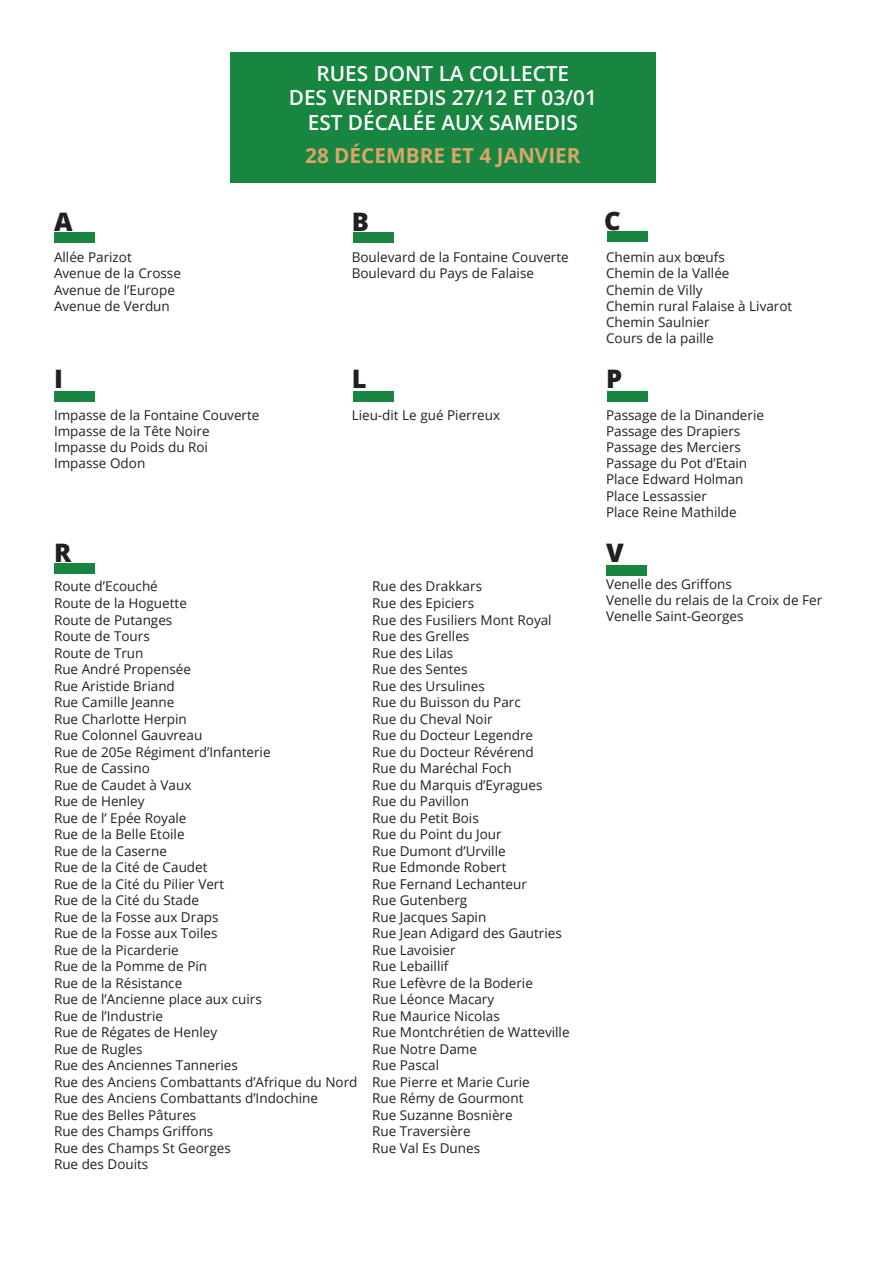
<style>
.page{position:relative;width:893px;height:1263px;background:#fff}
.page>*{position:absolute;margin:0;border:0;box-sizing:border-box;transform-origin:0 0}
.t1{font:800 25.5px "Open Sans";color:#231f20}
.t2{font:600 20.85px/24.9px "Open Sans";color:#fff;text-align:center}
.t3{font:700 20.85px "Open Sans";color:#d9a568}
.t4{font:13.5px "Open Sans";color:#231f20}
</style>
<div class="page">
<div style="left:230px;top:52px;width:425px;height:131px;background:#188540"></div>
<div style="left:54px;top:232px;width:40px;height:11px;background:#188540"></div>
<div style="left:353px;top:232px;width:40px;height:11px;background:#188540"></div>
<div style="left:607px;top:231px;width:40px;height:11px;background:#188540"></div>
<div style="left:54px;top:391px;width:40px;height:11px;background:#188540"></div>
<div style="left:353px;top:391px;width:40px;height:11px;background:#188540"></div>
<div style="left:607px;top:391px;width:40px;height:11px;background:#188540"></div>
<div style="left:54px;top:563px;width:40px;height:11px;background:#188540"></div>
<div style="left:606px;top:565px;width:40px;height:10px;background:#188540"></div>
<p class="t2" style="left:289px;top:60px;width:310px">RUES DONT LA COLLECTE<br>DES VENDREDIS 27/12 ET 03/01</p>
<p class="t2" style="left:308px;top:110px;width:272px">EST DÉCALÉE AUX SAMEDIS</p>
<p class="t3" style="left:305px;top:141px;width:277px">28 DÉCEMBRE ET 4 JANVIER</p>
<p class="t1" style="left:54px;top:202px;width:20px">A</p>
<p class="t4" style="left:54px;top:248px;width:79px">Allée Parizot</p>
<p class="t4" style="left:54px;top:264px;width:128px">Avenue de la Crosse</p>
<p class="t4" style="left:54px;top:280px;width:122px">Avenue de l’Europe</p>
<p class="t4" style="left:54px;top:297px;width:117px">Avenue de Verdun</p>
<p class="t1" style="left:54px;top:359px;width:10px">I</p>
<p class="t4" style="left:54px;top:405px;width:207px">Impasse de la Fontaine Couverte</p>
<p class="t4" style="left:54px;top:422px;width:157px">Impasse de la Tête Noire</p>
<p class="t4" style="left:54px;top:438px;width:156px">Impasse du Poids du Roi</p>
<p class="t4" style="left:54px;top:454px;width:93px">Impasse Odon</p>
<p class="t1" style="left:54px;top:534px;width:19px">R</p>
<p class="t1" style="left:352px;top:202px;width:19px">B</p>
<p class="t4" style="left:352px;top:248px;width:219px">Boulevard de la Fontaine Couverte</p>
<p class="t4" style="left:352px;top:264px;width:184px">Boulevard du Pays de Falaise</p>
<p class="t1" style="left:352px;top:359px;width:16px">L</p>
<p class="t4" style="left:352px;top:405px;width:150px">Lieu-dit Le gué Pierreux</p>
<p class="t4" style="left:54px;top:577px;width:105px">Route d’Ecouché</p>
<p class="t4" style="left:54px;top:594px;width:134px">Route de la Hoguette</p>
<p class="t4" style="left:54px;top:610px;width:120px">Route de Putanges</p>
<p class="t4" style="left:54px;top:627px;width:97px">Route de Tours</p>
<p class="t4" style="left:54px;top:643px;width:91px">Route de Trun</p>
<p class="t4" style="left:54px;top:660px;width:138px">Rue André Propensée</p>
<p class="t4" style="left:54px;top:676px;width:122px">Rue Aristide Briand</p>
<p class="t4" style="left:54px;top:693px;width:122px">Rue Camille Jeanne</p>
<p class="t4" style="left:54px;top:709px;width:134px">Rue Charlotte Herpin</p>
<p class="t4" style="left:54px;top:726px;width:150px">Rue Colonnel Gauvreau</p>
<p class="t4" style="left:54px;top:742px;width:218px">Rue de 205e Régiment d’Infanterie</p>
<p class="t4" style="left:54px;top:759px;width:97px">Rue de Cassino</p>
<p class="t4" style="left:54px;top:775px;width:139px">Rue de Caudet à Vaux</p>
<p class="t4" style="left:54px;top:792px;width:92px">Rue de Henley</p>
<p class="t4" style="left:54px;top:808px;width:134px">Rue de l’ Epée Royale</p>
<p class="t4" style="left:54px;top:825px;width:132px">Rue de la Belle Etoile</p>
<p class="t4" style="left:54px;top:841px;width:114px">Rue de la Caserne</p>
<p class="t4" style="left:54px;top:858px;width:155px">Rue de la Cité de Caudet</p>
<p class="t4" style="left:54px;top:874px;width:172px">Rue de la Cité du Pilier Vert</p>
<p class="t4" style="left:54px;top:891px;width:146px">Rue de la Cité du Stade</p>
<p class="t4" style="left:54px;top:907px;width:166px">Rue de la Fosse aux Draps</p>
<p class="t4" style="left:54px;top:924px;width:165px">Rue de la Fosse aux Toiles</p>
<p class="t4" style="left:54px;top:940px;width:126px">Rue de la Picarderie</p>
<p class="t4" style="left:54px;top:957px;width:155px">Rue de la Pomme de Pin</p>
<p class="t4" style="left:54px;top:973px;width:130px">Rue de la Résistance</p>
<p class="t4" style="left:54px;top:990px;width:209px">Rue de l’Ancienne place aux cuirs</p>
<p class="t4" style="left:54px;top:1006px;width:111px">Rue de l’Industrie</p>
<p class="t4" style="left:54px;top:1023px;width:165px">Rue de Régates de Henley</p>
<p class="t4" style="left:54px;top:1039px;width:90px">Rue de Rugles</p>
<p class="t4" style="left:54px;top:1056px;width:185px">Rue des Anciennes Tanneries</p>
<p class="t4" style="left:54px;top:1072px;width:305px">Rue des Anciens Combattants d’Afrique du Nord</p>
<p class="t4" style="left:54px;top:1089px;width:266px">Rue des Anciens Combattants d’Indochine</p>
<p class="t4" style="left:54px;top:1105px;width:144px">Rue des Belles Pâtures</p>
<p class="t4" style="left:54px;top:1122px;width:161px">Rue des Champs Griffons</p>
<p class="t4" style="left:54px;top:1138px;width:178px">Rue des Champs St Georges</p>
<p class="t4" style="left:54px;top:1155px;width:96px">Rue des Douits</p>
<p class="t4" style="left:372px;top:577px;width:111px">Rue des Drakkars</p>
<p class="t4" style="left:372px;top:594px;width:104px">Rue des Epiciers</p>
<p class="t4" style="left:372px;top:610px;width:181px">Rue des Fusiliers Mont Royal</p>
<p class="t4" style="left:372px;top:627px;width:99px">Rue des Grelles</p>
<p class="t4" style="left:372px;top:643px;width:83px">Rue des Lilas</p>
<p class="t4" style="left:372px;top:660px;width:97px">Rue des Sentes</p>
<p class="t4" style="left:372px;top:676px;width:114px">Rue des Ursulines</p>
<p class="t4" style="left:372px;top:693px;width:150px">Rue du Buisson du Parc</p>
<p class="t4" style="left:372px;top:709px;width:122px">Rue du Cheval Noir</p>
<p class="t4" style="left:372px;top:726px;width:163px">Rue du Docteur Legendre</p>
<p class="t4" style="left:372px;top:742px;width:163px">Rue du Docteur Révérend</p>
<p class="t4" style="left:372px;top:759px;width:141px">Rue du Maréchal Foch</p>
<p class="t4" style="left:372px;top:775px;width:172px">Rue du Marquis d’Eyragues</p>
<p class="t4" style="left:372px;top:792px;width:98px">Rue du Pavillon</p>
<p class="t4" style="left:372px;top:808px;width:108px">Rue du Petit Bois</p>
<p class="t4" style="left:372px;top:825px;width:131px">Rue du Point du Jour</p>
<p class="t4" style="left:372px;top:841px;width:135px">Rue Dumont d’Urville</p>
<p class="t4" style="left:372px;top:858px;width:136px">Rue Edmonde Robert</p>
<p class="t4" style="left:372px;top:874px;width:156px">Rue Fernand Lechanteur</p>
<p class="t4" style="left:372px;top:891px;width:97px">Rue Gutenberg</p>
<p class="t4" style="left:372px;top:907px;width:116px">Rue Jacques Sapin</p>
<p class="t4" style="left:372px;top:924px;width:191px">Rue Jean Adigard des Gautries</p>
<p class="t4" style="left:372px;top:940px;width:85px">Rue Lavoisier</p>
<p class="t4" style="left:372px;top:957px;width:78px">Rue Lebaillif</p>
<p class="t4" style="left:372px;top:973px;width:162px">Rue Lefèvre de la Boderie</p>
<p class="t4" style="left:372px;top:990px;width:124px">Rue Léonce Macary</p>
<p class="t4" style="left:372px;top:1006px;width:129px">Rue Maurice Nicolas</p>
<p class="t4" style="left:372px;top:1023px;width:199px">Rue Montchrétien de Watteville</p>
<p class="t4" style="left:372px;top:1039px;width:106px">Rue Notre Dame</p>
<p class="t4" style="left:372px;top:1056px;width:69px">Rue Pascal</p>
<p class="t4" style="left:372px;top:1072px;width:159px">Rue Pierre et Marie Curie</p>
<p class="t4" style="left:372px;top:1089px;width:153px">Rue Rémy de Gourmont</p>
<p class="t4" style="left:372px;top:1105px;width:142px">Rue Suzanne Bosnière</p>
<p class="t4" style="left:372px;top:1122px;width:100px">Rue Traversière</p>
<p class="t4" style="left:372px;top:1138px;width:110px">Rue Val Es Dunes</p>
<p class="t1" style="left:604px;top:201px;width:18px">C</p>
<p class="t4" style="left:606px;top:248px;width:120px">Chemin aux bœufs</p>
<p class="t4" style="left:606px;top:264px;width:125px">Chemin de la Vallée</p>
<p class="t4" style="left:606px;top:280px;width:98px">Chemin de Villy</p>
<p class="t4" style="left:606px;top:297px;width:188px">Chemin rural Falaise à Livarot</p>
<p class="t4" style="left:606px;top:313px;width:105px">Chemin Saulnier</p>
<p class="t4" style="left:606px;top:329px;width:109px">Cours de la paille</p>
<p class="t1" style="left:606px;top:359px;width:18px">P</p>
<p class="t4" style="left:606px;top:405px;width:159px">Passage de la Dinanderie</p>
<p class="t4" style="left:606px;top:422px;width:136px">Passage des Drapiers</p>
<p class="t4" style="left:606px;top:438px;width:136px">Passage des Merciers</p>
<p class="t4" style="left:606px;top:454px;width:143px">Passage du Pot d’Etain</p>
<p class="t4" style="left:606px;top:470px;width:139px">Place Edward Holman</p>
<p class="t4" style="left:606px;top:486px;width:102px">Place Lessassier</p>
<p class="t4" style="left:606px;top:503px;width:132px">Place Reine Mathilde</p>
<p class="t1" style="left:606px;top:534px;width:19px">V</p>
<p class="t4" style="left:606px;top:575px;width:127px">Venelle des Griffons</p>
<p class="t4" style="left:606px;top:591px;width:218px">Venelle du relais de la Croix de Fer</p>
<p class="t4" style="left:606px;top:607px;width:139px">Venelle Saint-Georges</p>
</div>
